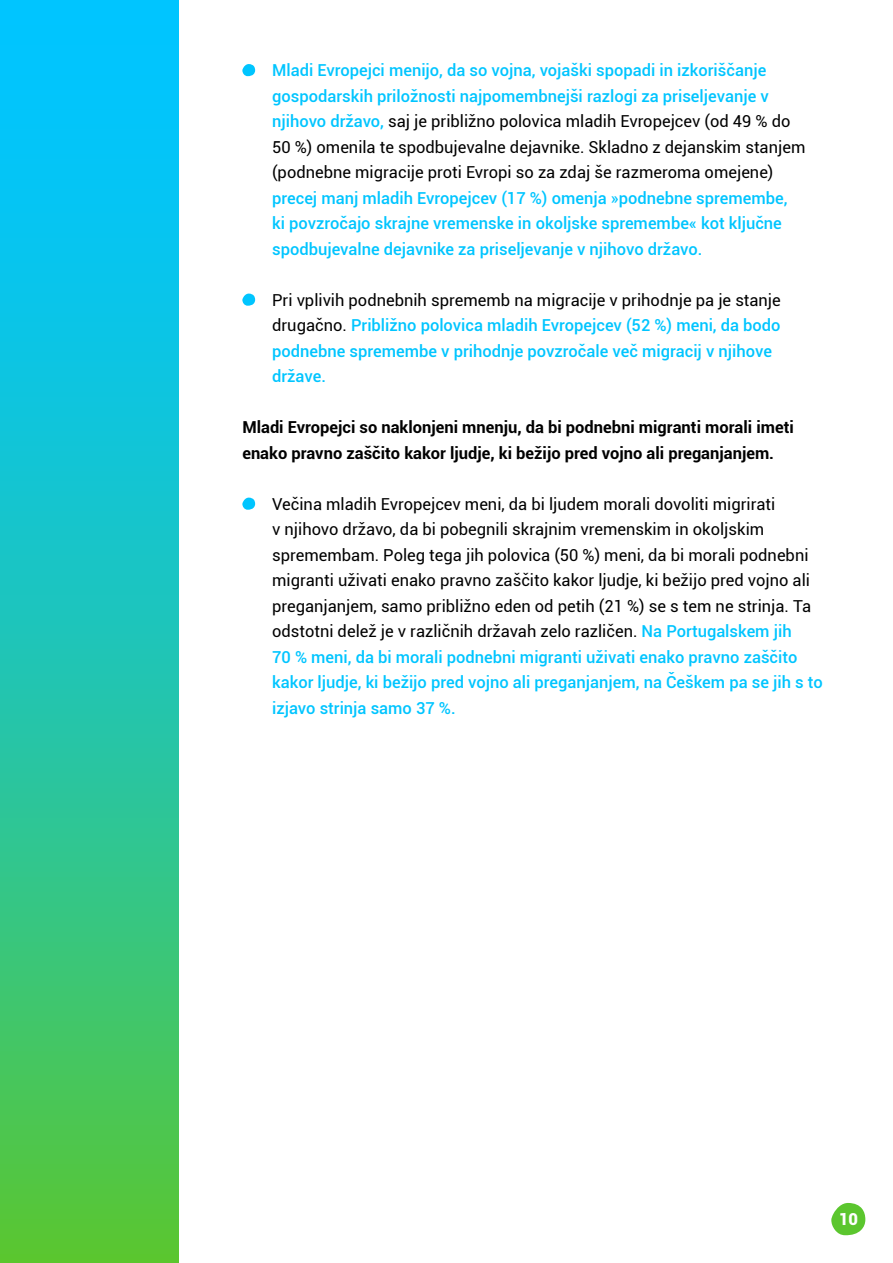
<style>
.page{position:relative;width:893px;height:1263px;background:#fff}
.page>*{position:absolute;margin:0;border:0;box-sizing:border-box;transform-origin:0 0}
.TEKST{font:500 16.5px/25.5px "Roboto";color:#00c5ff}
.TEKST-2{font:16.5px/25.5px "Roboto";color:#000}
.TEKST-3{font:700 16.5px/25.5px "Roboto";color:#000}
.TEKST-4{font:900 16.5px "Roboto";color:#fff}
.s1{font-weight:400;color:#000}
.s2{font-weight:500;color:#00c5ff}
</style>
<div class="page">
<svg style="left:831px;top:1203px;width:34px;height:32px"></svg>
<svg style="left:0;top:0;width:179px;height:1263px;background:#23c5ae"></svg>
<svg style="left:242px;top:64px;width:13px;height:12px"></svg>
<svg style="left:242px;top:294px;width:13px;height:12px"></svg>
<svg style="left:242px;top:498px;width:13px;height:12px"></svg>
<p class="TEKST" style="left:272px;top:57px;width:535px">Mladi Evropejci menijo, da so vojna, vojaški spopadi in izkoriščanje gospodarskih priložnosti najpomembnejši razlogi za priseljevanje v njihovo državo, <span class="s1">saj je približno polovica mladih Evropejcev (od 49 % do 50 %) omenila te spodbujevalne dejavnike. Skladno z dejanskim stanjem (podnebne migracije proti Evropi so za zdaj še razmeroma omejene) </span>precej manj mladih Evropejcev (17 %) omenja »podnebne spremembe,<br>ki povzročajo skrajne vremenske in okoljske spremembe« kot ključne spodbujevalne dejavnike za priseljevanje v njihovo državo.</p>
<p class="TEKST" style="left:272px;top:286px;width:510px"><span class="s1">Pri vplivih podnebnih sprememb na migracije v prihodnje pa je stanje drugačno.</span> Približno polovica mladih Evropejcev (52 %) meni, da bodo podnebne spremembe v prihodnje povzročale več migracij v njihove države.</p>
<p class="TEKST-3" style="left:242px;top:414px;width:553px">Mladi Evropejci so naklonjeni mnenju, da bi podnebni migranti morali imeti enako pravno zaščito kakor ljudje, ki bežijo pred vojno ali preganjanjem.</p>
<p class="TEKST-2" style="left:272px;top:490px;width:552px">Večina mladih Evropejcev meni, da bi ljudem morali dovoliti migrirati<br>v njihovo državo, da bi pobegnili skrajnim vremenskim in okoljskim spremembam. Poleg tega jih polovica (50 %) meni, da bi morali podnebni migranti uživati enako pravno zaščito kakor ljudje, ki bežijo pred vojno ali preganjanjem, samo približno eden od petih (21 %) se s tem ne strinja. Ta odstotni delež je v različnih državah zelo različen. <span class="s2">Na Portugalskem jih<br>70 % meni, da bi morali podnebni migranti uživati enako pravno zaščito kakor ljudje, ki bežijo pred vojno ali preganjanjem, na Češkem pa se jih s to izjavo strinja samo 37 %.</span></p>
<p class="TEKST-4" style="left:839px;top:1208px;width:21px">10</p>
</div>
